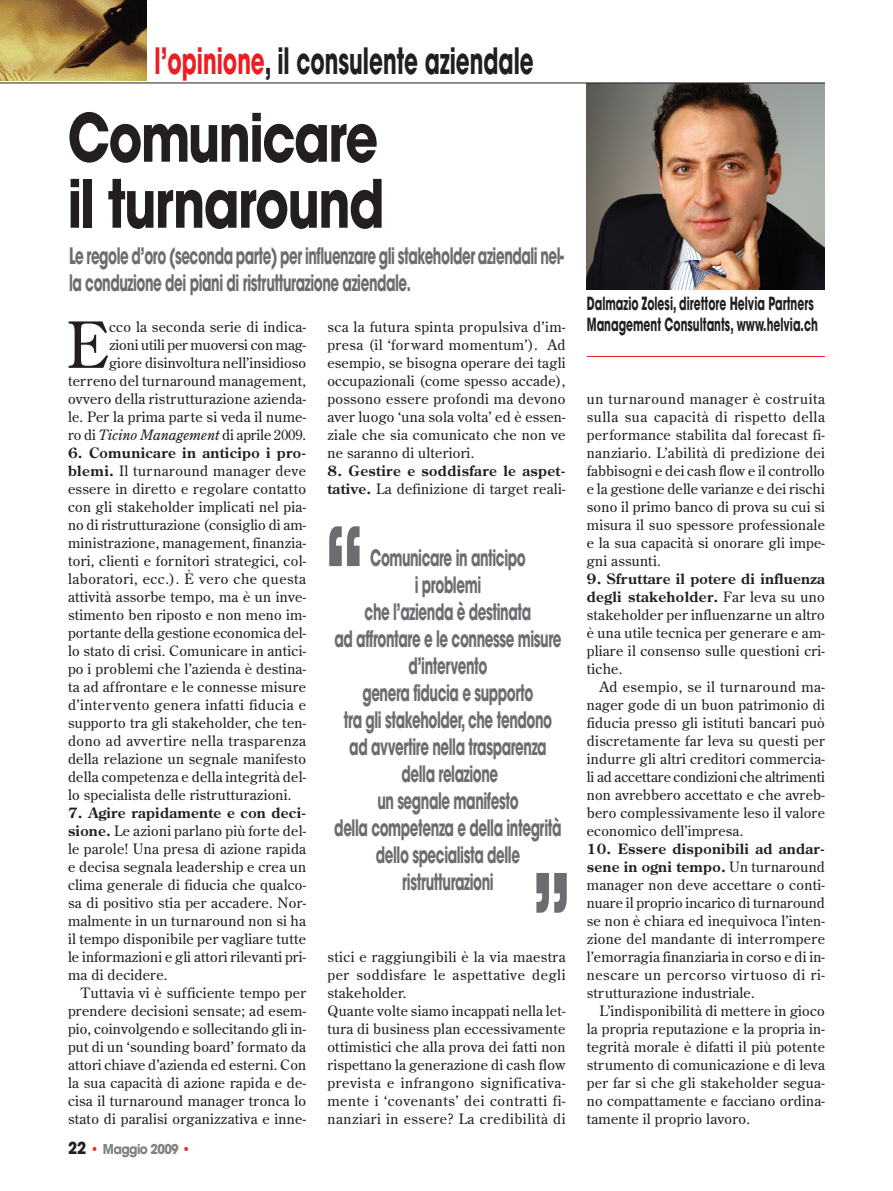
<style>
.page{position:relative;width:893px;height:1191px;background:#fff}
.page>*{position:absolute;margin:0;border:0;box-sizing:border-box;transform-origin:0 0}
.t1{font:700 120px "Avant Garde";color:#6c6d70;scale:.6 1}
.t2{font:700 66px/66px "Avant Garde";letter-spacing:-.03em;color:#231f20;scale:.77 1}
.t3{font:63.45px "Century Old Style";color:#231f20}
.t4{font:700 36px "Avant Garde";color:#231f20;scale:.6 1}
.t5{font:700 22.5px/27px "Avant Garde";letter-spacing:-.03em;color:#6c6d70;scale:.6 1}
.t6{font:700 18px/21.6px "Avant Garde";color:#231f20;scale:.6 1}
.t7{font:14.25px/18px "Century Old Style";letter-spacing:.015em;color:#231f20;text-align:justify}
.t8{font:700 14.25px/18px "Century Old Style";letter-spacing:.025em;color:#231f20}
.t9{font:700 13.5px "Avant Garde";letter-spacing:-.05em;color:#808285;scale:.9 1}
.s1{color:#ee1d23}
.s2{font-style:italic}
.s3{font-weight:700}
.s4{font-size:16.5px;color:#231f20}
.s5{color:#ea2924}
.s6{font-weight:400}
</style>
<div class="page">
<img style="left:587px;top:84px;width:238px;height:206px">
<hr style="left:587px;top:356px;width:238px;height:1px;background:#ee1d23">
<hr style="left:0;top:83px;width:825px;height:1px;background:#231f20">
<img style="left:0;top:0;width:146px;height:80px">
<h3 class="t4" style="left:155px;top:47px;width:634px"><span class="s1">l’opinione</span>, il consulente aziendale</h3>
<h2 class="t2" style="left:68px;top:110px;width:413px">Comunicare il turnaround</h2>
<h3 class="t5" style="left:69px;top:244px;width:827px">Le regole d’oro (seconda parte) per influenzare gli stakeholder aziendali nel&shy;la conduzione dei piani di ristrutturazione aziendale.</h3>
<p class="t7" style="left:68px;top:319px;width:240px;text-align:right">cco la seconda serie di indica-<br>zioni utili per muoversi con mag-<br>giore disinvoltura nell’insidioso terreno del turnaround management, ovvero della ristrutturazione azienda&shy;le. Per la prima parte si veda il nume&shy;ro di <span class="s2">Ticino Management</span> di aprile 2009.</p>
<p class="t7" style="left:68px;top:445px;width:240px"><span class="s3">6. Comunicare in anticipo i pro&shy;blemi.</span> Il turnaround manager deve essere in diretto e regolare contatto con gli stakeholder implicati nel pia&shy;no di ristrutturazione (consiglio di am&shy;ministrazione, management, finanzia&shy;tori, clienti e fornitori strategici, col&shy;laboratori, ecc.). È vero che questa attività assorbe tempo, ma è un inve&shy;stimento ben riposto e non meno im&shy;portante della gestione economica del&shy;lo stato di crisi. Comunicare in antici&shy;po i problemi che l’azienda è destina&shy;ta ad affrontare e le connesse misure d’intervento genera infatti fiducia e supporto tra gli stakeholder, che ten&shy;dono ad avvertire nella trasparenza della relazione un segnale manifesto della competenza e della integrità del&shy;lo specialista delle ristrutturazioni.</p>
<p class="t7" style="left:68px;top:805px;width:240px"><span class="s3">7. Agire rapidamente e con deci&shy;sione.</span> Le azioni parlano più forte del&shy;le parole! Una presa di azione rapida e decisa segnala leadership e crea un clima generale di fiducia che qualco&shy;sa di positivo stia per accadere. Nor&shy;malmente in un turnaround non si ha il tempo disponibile per vagliare tutte le informazioni e gli attori rilevanti pri&shy;ma di decidere.</p>
<p class="t7" style="left:68px;top:985px;width:240px;text-indent:13px">Tuttavia vi è sufficiente tempo per prendere decisioni sensate; ad esem&shy;pio, coinvolgendo e sollecitando gli in&shy;put di un ‘sounding board’ formato da attori chiave d’azienda ed esterni. Con la sua capacità di azione rapida e de&shy;cisa il turnaround manager tronca lo stato di paralisi organizzativa e inne-</p>
<h3 class="t3" style="left:66px;top:319px;width:44px">E</h3>
<p class="t9" style="left:68px;top:1144px;width:138px"><span class="s4">22</span> <span class="s5">•</span> Maggio 2009 <span class="s5">•</span></p>
<p class="t7" style="left:327px;top:319px;width:240px">sca la futura spinta propulsiva d’im&shy;presa (il ‘forward momentum’). Ad esempio, se bisogna operare dei tagli occupazionali (come spesso accade), possono essere profondi ma devono aver luogo ‘una sola volta’ ed è essen&shy;ziale che sia comunicato che non ve ne saranno di ulteriori.</p>
<p class="t8" style="left:327px;top:463px;width:240px">8. Gestire e soddisfare le aspet&shy;tative. <span class="s6">La definizione di target reali-</span></p>
<h1 class="t1" style="left:324px;top:526px;width:68px">“</h1>
<p class="t5" style="left:334px;top:546px;width:380px;text-align:center">Comunicare in anticipo<br>i problemi<br>che l’azienda è destinata<br>ad affrontare e le connesse misure d’intervento<br>genera fiducia e supporto<br>tra gli stakeholder, che tendono ad avvertire nella trasparenza della relazione<br>un segnale manifesto<br>della competenza e della integrità dello specialista delle ristrutturazioni</p>
<h1 class="t1" style="left:572px;top:912px;width:68px;rotate:-180deg">“</h1>
<p class="t7" style="left:327px;top:949px;width:240px;text-align:left">stici e raggiungibili è la via maestra per soddisfare le aspettative degli stakeholder.<br>Quante volte siamo incappati nella let&shy;tura di business plan eccessivamente ottimistici che alla prova dei fatti non rispettano la generazione di cash flow prevista e infrangono significativa&shy;mente i ‘covenants’ dei contratti fi&shy;nanziari in essere? La credibilità di</p>
<p class="t6" style="left:587px;top:294px;width:387px">Dalmazio Zolesi, direttore Helvia Partners<br>Management Consultants, www.helvia.ch</p>
<p class="t7" style="left:587px;top:391px;width:240px">un turnaround manager è costruita sulla sua capacità di rispetto della performance stabilita dal forecast fi&shy;nanziario. L’abilità di predizione dei fabbisogni e dei cash flow e il controllo e la gestione delle varianze e dei rischi sono il primo banco di prova su cui si misura il suo spessore professionale e la sua capacità si onorare gli impe&shy;gni assunti.</p>
<p class="t7" style="left:587px;top:571px;width:240px"><span class="s3">9. Sfruttare il potere di influenza degli stakeholder.</span> Far leva su uno stakeholder per influenzarne un altro è una utile tecnica per generare e am&shy;pliare il consenso sulle questioni cri&shy;tiche.</p>
<p class="t7" style="left:587px;top:679px;width:240px;text-indent:13px">Ad esempio, se il turnaround ma&shy;nager gode di un buon patrimonio di fiducia presso gli istituti bancari può discretamente far leva su questi per indurre gli altri creditori commercia&shy;li ad accettare condizioni che altrimenti non avrebbero accettato e che avreb&shy;bero complessivamente leso il valore economico dell’impresa.</p>
<p class="t7" style="left:587px;top:841px;width:240px"><span class="s3">10. Essere disponibili ad andar&shy;sene in ogni tempo.</span> Un turnaround manager non deve accettare o conti&shy;nuare il proprio incarico di turnaround se non è chiara ed inequivoca l’inten&shy;zione del mandante di interrompere l’emorragia finanziaria in corso e di in&shy;nescare un percorso virtuoso di ri&shy;strutturazione industriale.</p>
<p class="t7" style="left:587px;top:1003px;width:240px;text-indent:13px">L’indisponibilità di mettere in gioco la propria reputazione e la propria in&shy;tegrità morale è difatti il più potente strumento di comunicazione e di leva per far si che gli stakeholder segua&shy;no compattamente e facciano ordina&shy;tamente il proprio lavoro.</p>
</div>
